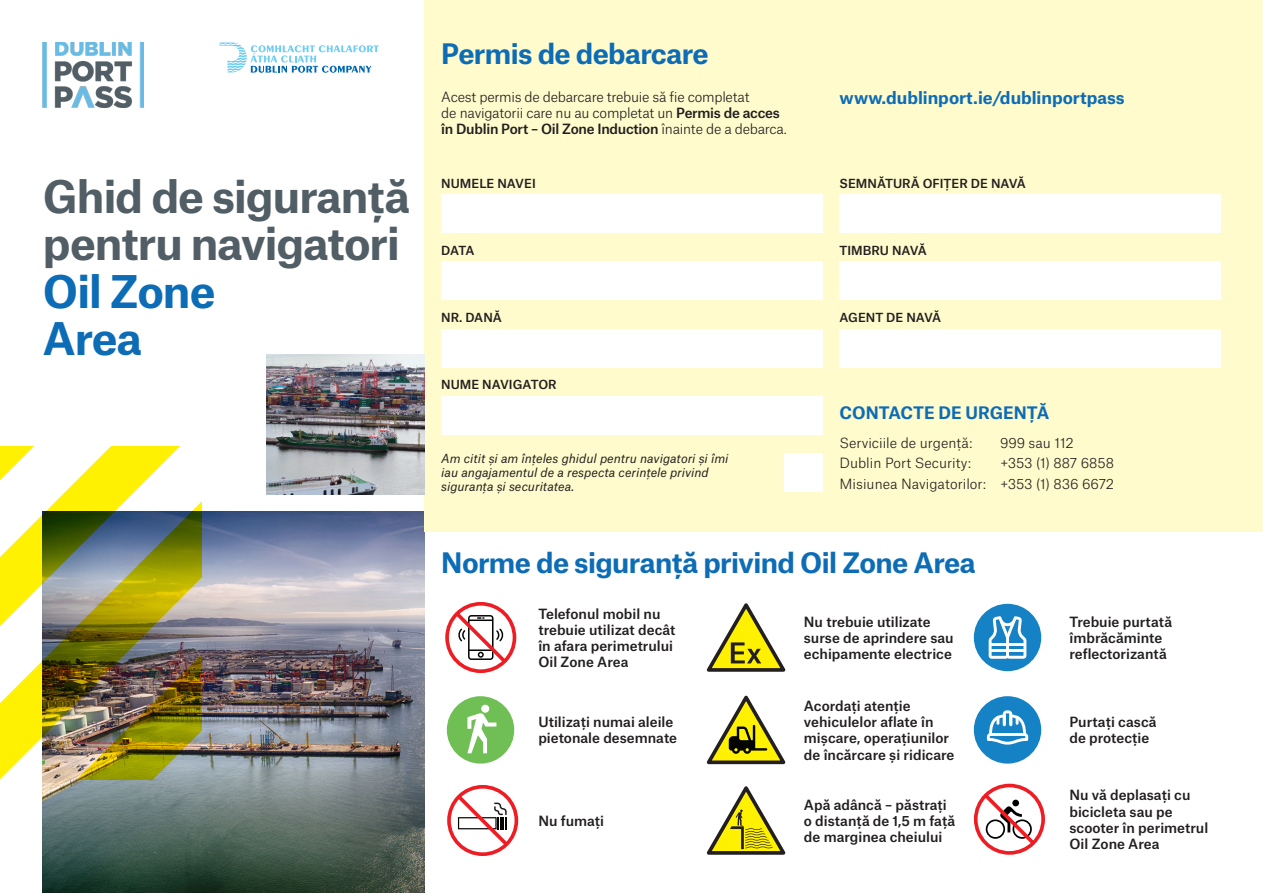
<style>
.page{position:relative;width:1263px;height:893px;background:#fff}
.page>*{position:absolute;margin:0;border:0;box-sizing:border-box;transform-origin:0 0}
.t1{font:700 43.05px/47.4px "Atlas Grotesk";letter-spacing:-.02em;color:#525e65}
.t2{font:700 43.05px "Atlas Grotesk";color:#0d6cb6}
.t3{font:700 27px "Atlas Grotesk";letter-spacing:-.02em;color:#0d6cb6}
.t4{font:700 16.5px "Atlas Grotesk";color:#0d6cb6}
.t5{font:500 13.5px/16.2px "Atlas Grotesk";color:#231f20}
.t6{font:300 13.5px/16.2px "Atlas Grotesk";letter-spacing:-.01em;color:#231f20}
.t7{font:italic 12px/14.4px "Atlas Grotesk";color:#231f20}
.t8{font:500 12px "Atlas Grotesk";color:#231f20}
.s1{color:#0d6cb6}
.s2{font-weight:500}
</style>
<div class="page">
<img style="left:43px;top:511px;width:381px;height:382px">
<div style="left:424px;top:0;width:839px;height:531px;background:#fffbcc"></div>
<img style="left:43px;top:43px;width:101px;height:65px">
<img style="left:0;top:446px;width:86px;height:334px">
<img style="left:86px;top:446px;width:116px;height:334px">
<div style="left:441px;top:195px;width:381px;height:38px;background:#fff"></div>
<div style="left:441px;top:329px;width:381px;height:38px;background:#fff"></div>
<div style="left:441px;top:262px;width:381px;height:38px;background:#fff"></div>
<div style="left:441px;top:396px;width:381px;height:39px;background:#fff"></div>
<div style="left:784px;top:453px;width:38px;height:38px;background:#fff"></div>
<div style="left:839px;top:195px;width:382px;height:38px;background:#fff"></div>
<div style="left:839px;top:262px;width:382px;height:38px;background:#fff"></div>
<div style="left:839px;top:329px;width:382px;height:38px;background:#fff"></div>
<div style="left:447px;top:696px;width:67px;height:68px;background:#6fbf54;border-radius:50%"></div>
<svg style="left:467px;top:705px;width:29px;height:48px"></svg>
<svg style="left:219px;top:43px;width:160px;height:30px"></svg>
<svg style="left:445px;top:602px;width:72px;height:71px"></svg>
<svg style="left:706px;top:603px;width:80px;height:69px"></svg>
<svg style="left:706px;top:695px;width:80px;height:70px"></svg>
<div style="left:974px;top:784px;width:71px;height:71px;border:4px solid #ee1d23;border-radius:50%"></div>
<svg style="left:980px;top:790px;width:58px;height:58px"></svg>
<div style="left:447px;top:785px;width:71px;height:71px;border:4px solid #ee1d23;border-radius:50%"></div>
<svg style="left:454px;top:792px;width:58px;height:57px"></svg>
<svg style="left:706px;top:786px;width:80px;height:69px"></svg>
<img style="left:267px;top:354px;width:157px;height:140px">
<div style="left:974px;top:604px;width:67px;height:67px;background:#1582c5;border-radius:50%"></div>
<svg style="left:989px;top:616px;width:37px;height:43px"></svg>
<hr style="left:990px;top:642px;width:35px;height:3px;background:#fff">
<hr style="left:990px;top:649px;width:35px;height:3px;background:#fff">
<div style="left:974px;top:696px;width:67px;height:68px;background:#1582c5;border-radius:50%"></div>
<svg style="left:987px;top:710px;width:41px;height:35px"></svg>
<p class="t1" style="left:43px;top:168px;width:368px">Ghid de siguranţă pentru navigatori<br><span class="s1">Oil Zone</span></p>
<p class="t2" style="left:43px;top:303px;width:100px">Area</p>
<p class="t3" style="left:441px;top:32px;width:269px">Permis de debarcare</p>
<p class="t6" style="left:441px;top:87px;width:347px">Acest permis de debarcare trebuie să fie completat<br>de navigatorii care nu au completat un <span class="s2">Permis de acces în Dublin Port – Oil Zone Induction</span> înainte de a debarca.</p>
<p class="t8" style="left:441px;top:173px;width:96px">NUMELE NAVEI</p>
<p class="t8" style="left:441px;top:241px;width:35px">DATA</p>
<p class="t8" style="left:441px;top:308px;width:62px">NR. DANĂ</p>
<p class="t8" style="left:441px;top:375px;width:117px">NUME NAVIGATOR</p>
<p class="t7" style="left:441px;top:450px;width:289px">Am citit şi am înţeles ghidul pentru navigatori şi îmi iau angajamentul de a respecta cerinţele privind siguranţa şi securitatea.</p>
<p class="t4" style="left:839px;top:85px;width:287px">www.dublinport.ie/dublinportpass</p>
<p class="t8" style="left:839px;top:173px;width:188px">SEMNĂTURĂ OFIŢER DE NAVĂ</p>
<p class="t8" style="left:839px;top:241px;width:89px">TIMBRU NAVĂ</p>
<p class="t8" style="left:839px;top:308px;width:103px">AGENT DE NAVĂ</p>
<p class="t4" style="left:839px;top:399px;width:211px">CONTACTE DE URGENŢĂ</p>
<p class="t6" style="left:839px;top:433px;width:134px">Serviciile de urgenţă:</p>
<p class="t6" style="left:1000px;top:433px;width:75px">999 sau 112</p>
<p class="t6" style="left:839px;top:454px;width:133px">Dublin Port Security:</p>
<p class="t6" style="left:1000px;top:454px;width:115px">+353 (1) 887 6858</p>
<p class="t6" style="left:839px;top:474px;width:276px">Misiunea Navigatorilor: +353 (1) 836 6672</p>
<p class="t3" style="left:441px;top:540px;width:536px">Norme de siguranţă privind Oil Zone Area</p>
<p class="t5" style="left:538px;top:604px;width:139px">Telefonul mobil nu trebuie utilizat decât în afara perimetrului<br>Oil Zone Area</p>
<p class="t5" style="left:804px;top:612px;width:151px">Nu trebuie utilizate surse de aprindere sau echipamente electrice</p>
<p class="t5" style="left:1069px;top:612px;width:104px">Trebuie purtată îmbrăcăminte reflectorizantă</p>
<p class="t5" style="left:538px;top:713px;width:140px">Utilizaţi numai aleile pietonale desemnate</p>
<p class="t5" style="left:538px;top:811px;width:67px">Nu fumaţi</p>
<p class="t5" style="left:804px;top:696px;width:152px">Acordaţi atenţie vehiculelor aflate în mişcare, operaţiunilor de încărcare şi ridicare</p>
<p class="t5" style="left:804px;top:795px;width:153px">Apă adâncă – păstraţi o distanţă de 1,5 m faţă de marginea cheiului</p>
<p class="t5" style="left:1069px;top:713px;width:89px">Purtaţi cască de protecţie</p>
<p class="t5" style="left:1069px;top:786px;width:140px">Nu vă deplasaţi cu bicicleta sau pe scooter în perimetrul<br>Oil Zone Area</p>
</div>
